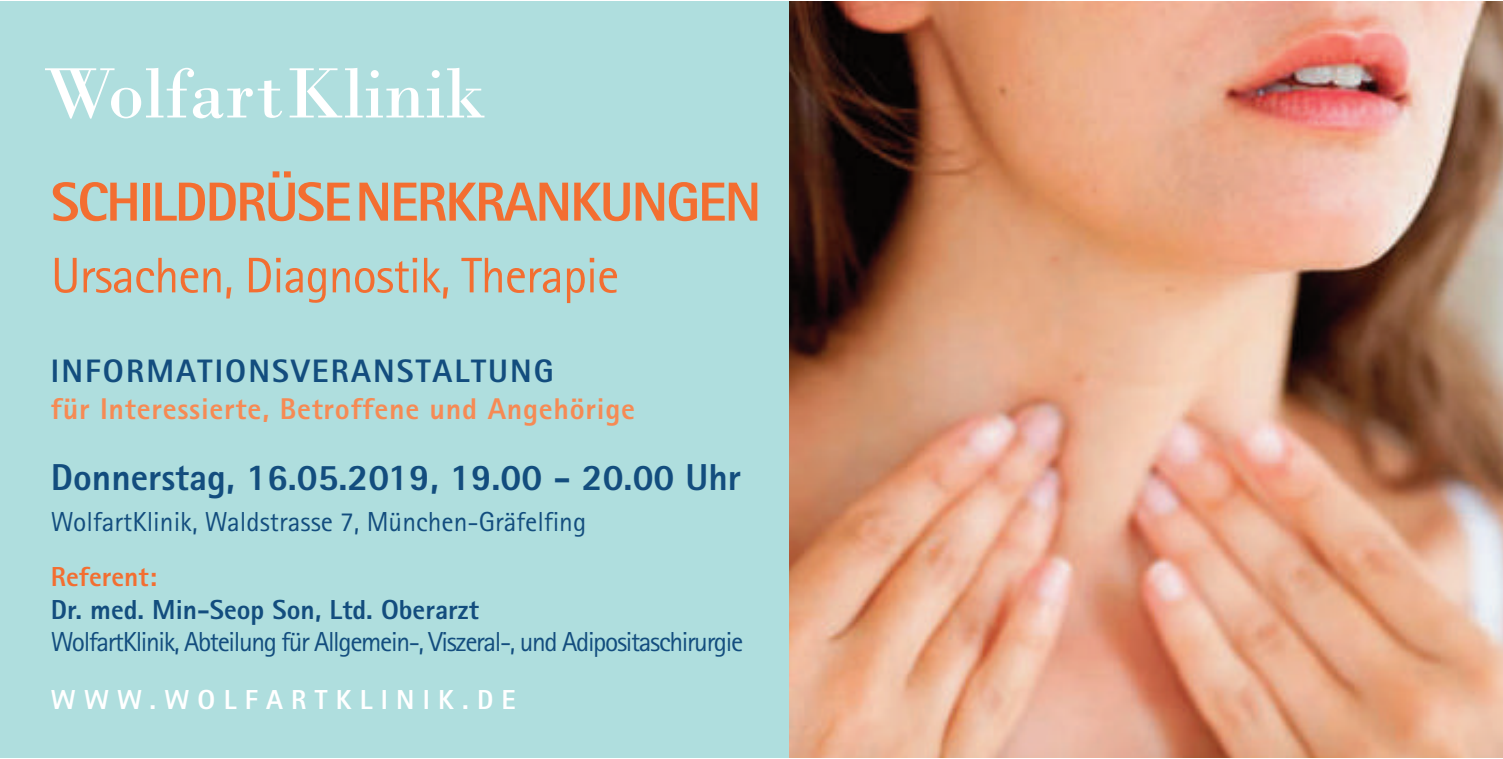
<style>
.page{position:relative;width:1503px;height:759px;background:#fff}
.page>*{position:absolute;margin:0;border:0;box-sizing:border-box;transform-origin:0 0}
.t1{font:75px "Bodoni";color:#fff}
.t2{font:800 55px "Agfa Rotis Sans Serif";letter-spacing:-.035em;color:#f36e31}
.t3{font:50px "Agfa Rotis Sans Serif";letter-spacing:-.02em;color:#f36e31}
.t4{font:800 37.5px "Agfa Rotis Sans Serif";color:#134d7e}
.t5{font:800 32.5px "Agfa Rotis Sans Serif";letter-spacing:.065em;color:#134d7e}
.t6{font:800 30px "Agfa Rotis Sans Serif";letter-spacing:.025em;color:#f68a54}
.t7{font:27.5px "Agfa Rotis Sans Serif";letter-spacing:-.05em;color:#134d7e}
.t8{font:27.5px "Agfa Rotis Sans Serif";color:#134d7e}
.t9{font:800 27.5px "Agfa Rotis Sans Serif";color:#134d7e}
.t10{font:800 27.5px "Agfa Rotis Sans Serif";letter-spacing:.3em;color:#fff}
.t11{font:800 27.5px "Agfa Rotis Sans Serif";color:#f36e31}
</style>
<div class="page">
<div style="left:0;top:1px;width:795px;height:756px;background:#afdede"></div>
<img style="left:789px;top:1px;width:713px;height:756px">
<h1 class="t1" style="left:43px;top:48px;width:443px">WolfartKlinik</h1>
<h2 class="t2" style="left:51px;top:183px;width:712px">SCHILDDRÜSENERKRANKUNGEN</h2>
<h3 class="t3" style="left:51px;top:258px;width:570px">Ursachen, Diagnostik, Therapie</h3>
<p class="t5" style="left:51px;top:359px;width:504px">INFORMATIONSVERANSTALTUNG</p>
<p class="t6" style="left:51px;top:398px;width:585px">für Interessierte, Betroffene und Angehörige</p>
<h3 class="t4" style="left:51px;top:463px;width:691px">Donnerstag, 16.05.2019, 19.00 - 20.00 Uhr</h3>
<p class="t8" style="left:51px;top:512px;width:537px">WolfartKlinik, Waldstrasse 7, München-Gräfelfing</p>
<p class="t11" style="left:51px;top:567px;width:107px">Referent:</p>
<p class="t9" style="left:51px;top:599px;width:429px">Dr. med. Min-Seop Son, Ltd. Oberarzt</p>
<p class="t7" style="left:51px;top:632px;width:694px">WolfartKlinik, Abteilung für Allgemein-, Viszeral-, und Adipositaschirurgie</p>
<p class="t10" style="left:51px;top:689px;width:466px">WWW.WOLFARTKLINIK.DE</p>
</div>
